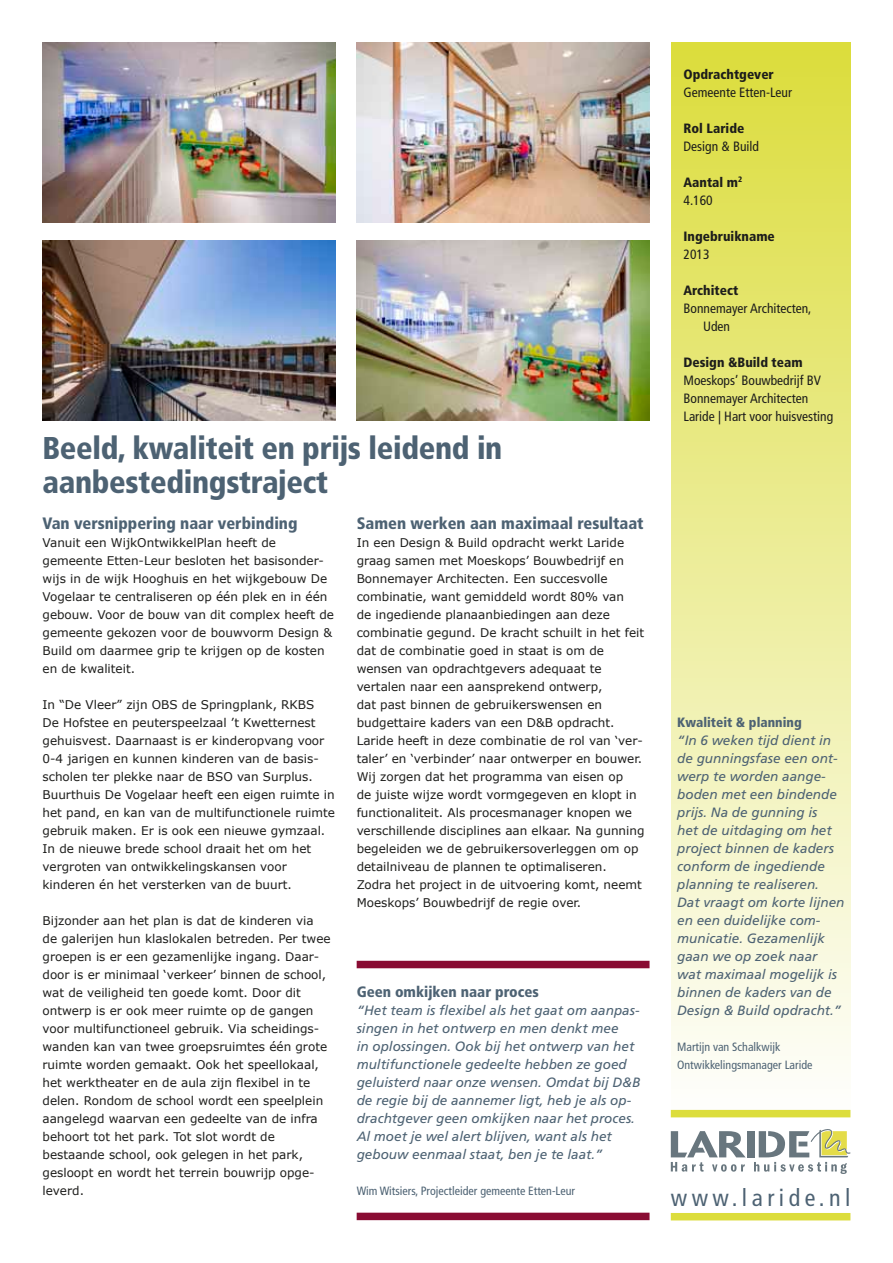
<style>
.page{position:relative;width:893px;height:1263px;background:#fff}
.page>*{position:absolute;margin:0;border:0;box-sizing:border-box;transform-origin:0 0}
.t1{font:900 condensed 31.5px/34.5px "Frutiger";letter-spacing:-.01em;color:#4d6273}
.t2{font:condensed 24px "Frutiger";letter-spacing:.185em;color:#4d6273}
.t3{font:900 condensed 16.5px "Frutiger";color:#4d6273}
.t4{font:900 condensed 15px "Frutiger";color:#4d6273}
.t5{font:italic 13.5px/18px "Frutiger";color:#4d6273}
.t6{font:condensed 13.5px/18px "Frutiger";color:#1d1d1b}
.t7{font:900 condensed 13.5px/18px "Frutiger";color:#1d1d1b}
.t8{font:900 condensed 13.5px "Frutiger";color:#4d6273}
.t9{font:12px/18px "Verdana";color:#1d1d1b}
.t10{font:condensed 12px/18px "Frutiger";color:#4d6273}
.s1{font-weight:400}
</style>
<div class="page">
<div style="left:671px;top:43px;width:179px;height:1071px;background:linear-gradient(to bottom,#dcdd3c,#fefefd)"></div>
<div style="left:747px;top:1131px;width:7px;height:26px;background:#68767e"></div>
<svg style="left:671px;top:1131px;width:75px;height:40px"></svg>
<svg style="left:754px;top:1129px;width:96px;height:45px"></svg>
<div style="left:671px;top:1110px;width:179px;height:7px;background:#dcdd3c"></div>
<div style="left:671px;top:1213px;width:179px;height:7px;background:#dcdd3c"></div>
<div style="left:357px;top:961px;width:292px;height:7px;background:#890c33"></div>
<div style="left:357px;top:1213px;width:292px;height:7px;background:#890c33"></div>
<img style="left:43px;top:43px;width:292px;height:180px">
<img style="left:43px;top:241px;width:292px;height:180px">
<img style="left:357px;top:241px;width:292px;height:180px">
<img style="left:357px;top:43px;width:292px;height:180px">
<h1 class="t1" style="left:43px;top:430px;width:461px">Beeld, kwaliteit en prijs leidend in aanbestedingstraject</h1>
<h3 class="t3" style="left:43px;top:513px;width:257px">Van versnippering naar verbinding</h3>
<p class="t9" style="left:43px;top:533px;width:293px">Vanuit een WijkOntwikkelPlan heeft de gemeente Etten-Leur besloten het basisonder&shy;wijs in de wijk Hooghuis en het wijkgebouw De Vogelaar te centraliseren op één plek en in één gebouw. Voor de bouw van dit complex heeft de gemeente gekozen voor de bouwvorm Design &amp; Build om daarmee grip te krijgen op de kosten en de kwaliteit.</p>
<p class="t9" style="left:43px;top:695px;width:294px">In “De Vleer” zijn OBS de Springplank, RKBS<br>De Hofstee en peuterspeelzaal ’t Kwetternest gehuisvest. Daarnaast is er kinderopvang voor 0-4 jarigen en kunnen kinderen van de basis&shy;scholen ter plekke naar de BSO van Surplus.<br>Buurthuis De Vogelaar heeft een eigen ruimte in het pand, en kan van de multifunctionele ruimte gebruik maken. Er is ook een nieuwe gymzaal.<br>In de nieuwe brede school draait het om het vergroten van ontwikkelingskansen voor kinderen én het versterken van de buurt.</p>
<p class="t9" style="left:43px;top:911px;width:290px">Bijzonder aan het plan is dat de kinderen via de galerijen hun klaslokalen betreden. Per twee groepen is er een gezamenlijke ingang. Daar&shy;door is er minimaal ‘verkeer’ binnen de school, wat de veiligheid ten goede komt. Door dit ontwerp is er ook meer ruimte op de gangen voor multifunctioneel gebruik. Via scheidings&shy;wanden kan van twee groepsruimtes één grote ruimte worden gemaakt. Ook het speellokaal, het werktheater en de aula zijn flexibel in te delen. Rondom de school wordt een speelplein aangelegd waarvan een gedeelte van de infra behoort tot het park. Tot slot wordt de bestaande school, ook gelegen in het park, gesloopt en wordt het terrein bouwrijp opge&shy;leverd.</p>
<h3 class="t3" style="left:357px;top:513px;width:289px">Samen werken aan maximaal resultaat</h3>
<p class="t9" style="left:357px;top:533px;width:289px">In een Design &amp; Build opdracht werkt Laride graag samen met Moeskops’ Bouwbedrijf en Bonnemayer Architecten. Een succesvolle combinatie, want gemiddeld wordt 80% van<br>de ingediende planaanbiedingen aan deze combinatie gegund. De kracht schuilt in het feit dat de combinatie goed in staat is om de wensen van opdrachtgevers adequaat te vertalen naar een aansprekend ontwerp,<br>dat past binnen de gebruikerswensen en budgettaire kaders van een D&amp;B opdracht.<br>Laride heeft in deze combinatie de rol van ‘ver&shy;taler’ en ‘verbinder’ naar ontwerper en bouwer.<br>Wij zorgen dat het programma van eisen op<br>de juiste wijze wordt vormgegeven en klopt in functionaliteit. Als procesmanager knopen we verschillende disciplines aan elkaar. Na gunning begeleiden we de gebruikersoverleggen om op detailniveau de plannen te optimaliseren.<br>Zodra het project in de uitvoering komt, neemt Moeskops’ Bouwbedrijf de regie over.</p>
<p class="t4" style="left:357px;top:982px;width:184px">Geen omkijken naar proces</p>
<p class="t5" style="left:357px;top:1001px;width:285px">“Het team is flexibel als het gaat om aanpas&shy;singen in het ontwerp en men denkt mee<br>in oplossingen. Ook bij het ontwerp van het multifunctionele gedeelte hebben ze goed geluisterd naar onze wensen. Omdat bij D&amp;B de regie bij de aannemer ligt, heb je als op&shy;drachtgever geen omkijken naar het proces.<br>Al moet je wel alert blijven, want als het gebouw eenmaal staat, ben je te laat.”</p>
<p class="t10" style="left:357px;top:1181px;width:220px">Wim Witsiers, Projectleider gemeente Etten-Leur</p>
<p class="t7" style="left:684px;top:65px;width:92px">Opdrachtgever</p>
<p class="t6" style="left:684px;top:83px;width:110px">Gemeente Etten-Leur</p>
<p class="t7" style="left:684px;top:119px;width:62px">Rol Laride</p>
<p class="t6" style="left:684px;top:137px;width:77px">Design &amp; Build</p>
<p class="t7" style="left:684px;top:173px;width:60px">Aantal m<sup>2<br></sup><span class="s1">4.160</span></p>
<p class="t7" style="left:684px;top:227px;width:93px">Ingebruikname</p>
<p class="t6" style="left:684px;top:245px;width:27px">2013</p>
<p class="t7" style="left:684px;top:281px;width:56px">Architect</p>
<p class="t6" style="left:703px;top:299px;width:110px;text-indent:-19px">Bonnemayer Architecten,<br>Uden</p>
<p class="t7" style="left:684px;top:353px;width:121px">Design &amp;Build team</p>
<p class="t6" style="left:684px;top:371px;width:151px">Moeskops’ Bouwbedrijf BV<br>Bonnemayer Architecten<br>Laride | Hart voor huisvesting</p>
<p class="t8" style="left:677px;top:714px;width:126px">Kwaliteit &amp; planning</p>
<p class="t5" style="left:677px;top:731px;width:169px">“In 6 weken tijd dient in de gunningsfase een ont&shy;werp te worden aange&shy;boden met een bindende prijs. Na de gunning is<br>het de uitdaging om het project binnen de kaders conform de ingediende planning te realiseren.<br>Dat vraagt om korte lijnen en een duidelijke com&shy;municatie. Gezamenlijk gaan we op zoek naar wat maximaal mogelijk is binnen de kaders van de<br>Design &amp; Build opdracht.”</p>
<p class="t10" style="left:677px;top:1037px;width:137px">Martijn van Schalkwijk<br>Ontwikkelingsmanager Laride</p>
<h2 class="t2" style="left:671px;top:1183px;width:181px">www.laride.nl</h2>
</div>
